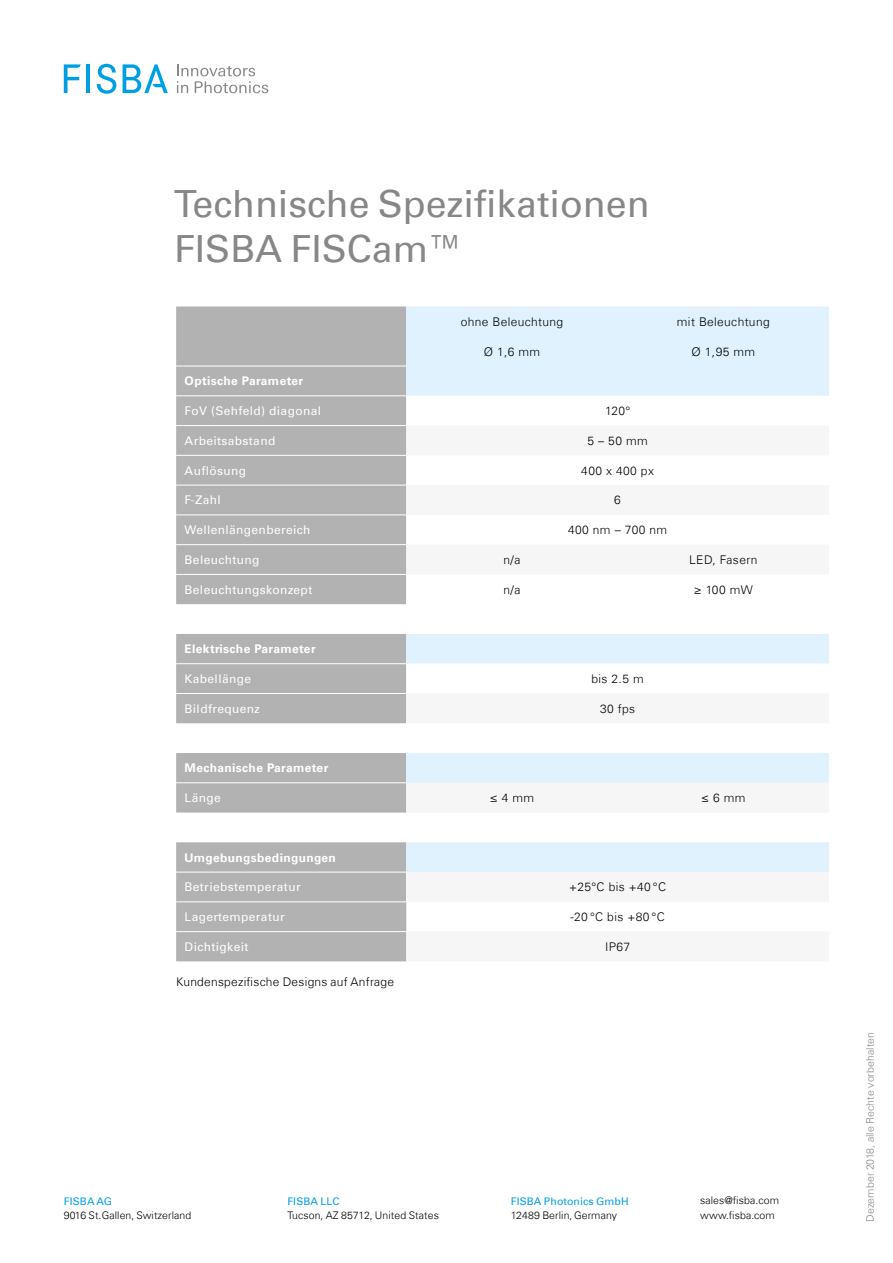
<style>
.page{position:relative;width:893px;height:1263px;background:#fff}
.page>*{position:absolute;margin:0;border:0;box-sizing:border-box;transform-origin:0 0}
.t1{font:37.5px/45px "Univers Com 55 Roman";color:#878787}
.t2{font:300 12px "Univers Com 45";letter-spacing:.03em;color:#000}
.t3{font:12px "Univers Com 55 Roman";letter-spacing:.03em;color:#fff}
.t4{font:700 12px "Univers Com 65";letter-spacing:.03em;color:#fff}
.t5{font:300 10.5px/14.4px "Univers Com 45";letter-spacing:.01em;color:#000}
.t6{font:300 10.5px "Univers Com 45";letter-spacing:.01em;color:#878787}
.t7{font:10.5px "Univers Com 55 Roman";letter-spacing:.01em;color:#009fe3}
</style>
<div class="page">
<svg style="left:176px;top:306px;width:230px;height:655px;background:#bebdbd"></svg>
<div style="left:406px;top:306px;width:423px;height:90px;background:#dff2fd"></div>
<svg style="left:406px;top:426px;width:423px;height:535px"></svg>
<div style="left:406px;top:872px;width:423px;height:30px;background:#f6f6f6"></div>
<hr style="left:176px;top:366px;width:230px;height:1px;background:#fff">
<hr style="left:176px;top:396px;width:230px;height:1px;background:#fff">
<hr style="left:176px;top:425px;width:230px;height:1px;background:#fff">
<hr style="left:176px;top:455px;width:230px;height:1px;background:#fff">
<hr style="left:176px;top:485px;width:230px;height:1px;background:#fff">
<hr style="left:176px;top:515px;width:230px;height:1px;background:#fff">
<hr style="left:176px;top:544px;width:230px;height:1px;background:#fff">
<hr style="left:176px;top:574px;width:230px;height:1px;background:#fff">
<hr style="left:176px;top:663px;width:230px;height:1px;background:#fff">
<hr style="left:176px;top:693px;width:230px;height:1px;background:#fff">
<hr style="left:176px;top:782px;width:230px;height:1px;background:#fff">
<hr style="left:176px;top:872px;width:230px;height:1px;background:#fff">
<hr style="left:176px;top:901px;width:230px;height:1px;background:#fff">
<hr style="left:176px;top:931px;width:230px;height:1px;background:#fff">
<svg style="left:177px;top:64px;width:91px;height:29px"></svg>
<hr style="left:86px;top:64px;width:4px;height:29px;background:#009fe3">
<svg style="left:64px;top:64px;width:17px;height:29px"></svg>
<svg style="left:97px;top:64px;width:19px;height:30px"></svg>
<svg style="left:123px;top:64px;width:45px;height:29px"></svg>
<h1 class="t1" style="left:174px;top:181px;width:477px">Technische Spezifikationen<br>FISBA FISCam™</h1>
<p class="t2" style="left:461px;top:314px;width:104px">ohne Beleuchtung</p>
<p class="t2" style="left:677px;top:314px;width:94px">mit Beleuchtung</p>
<p class="t2" style="left:484px;top:344px;width:58px">Ø 1,6 mm</p>
<p class="t2" style="left:691px;top:344px;width:65px">Ø 1,95 mm</p>
<p class="t4" style="left:185px;top:374px;width:120px">Optische Parameter</p>
<p class="t3" style="left:185px;top:403px;width:138px">FoV (Sehfeld) diagonal</p>
<p class="t2" style="left:605px;top:403px;width:27px">120°</p>
<p class="t3" style="left:185px;top:433px;width:92px">Arbeitsabstand</p>
<p class="t2" style="left:587px;top:433px;width:62px">5 – 50 mm</p>
<p class="t3" style="left:185px;top:463px;width:63px">Auflösung</p>
<p class="t2" style="left:581px;top:463px;width:74px">400 x 400 px</p>
<p class="t3" style="left:185px;top:493px;width:38px">F-Zahl</p>
<p class="t2" style="left:614px;top:493px;width:8px">6</p>
<p class="t3" style="left:185px;top:523px;width:127px">Wellenlängenbereich</p>
<p class="t2" style="left:568px;top:522px;width:101px">400 nm – 700 nm</p>
<p class="t3" style="left:185px;top:552px;width:76px">Beleuchtung</p>
<p class="t2" style="left:504px;top:552px;width:18px">n/a</p>
<p class="t2" style="left:689px;top:552px;width:70px">LED, Fasern</p>
<p class="t3" style="left:185px;top:582px;width:129px">Beleuchtungskonzept</p>
<p class="t2" style="left:504px;top:582px;width:18px">n/a</p>
<p class="t2" style="left:694px;top:582px;width:60px">≥ 100 mW</p>
<p class="t4" style="left:185px;top:642px;width:133px">Elektrische Parameter</p>
<p class="t3" style="left:185px;top:671px;width:68px">Kabellänge</p>
<p class="t2" style="left:591px;top:671px;width:54px">bis 2.5 m</p>
<p class="t3" style="left:185px;top:701px;width:77px">Bildfrequenz</p>
<p class="t2" style="left:600px;top:701px;width:37px">30 fps</p>
<p class="t4" style="left:185px;top:761px;width:145px">Mechanische Parameter</p>
<p class="t3" style="left:185px;top:790px;width:38px">Länge</p>
<p class="t2" style="left:490px;top:790px;width:46px">≤ 4 mm</p>
<p class="t2" style="left:701px;top:790px;width:46px">≤ 6 mm</p>
<p class="t4" style="left:185px;top:850px;width:153px">Umgebungsbedingungen</p>
<p class="t3" style="left:185px;top:880px;width:118px">Betriebstemperatur</p>
<p class="t2" style="left:569px;top:880px;width:99px">+25°C bis +40 °C</p>
<p class="t3" style="left:185px;top:909px;width:102px">Lagertemperatur</p>
<p class="t2" style="left:570px;top:909px;width:96px">-20 °C bis +80 °C</p>
<p class="t3" style="left:185px;top:939px;width:65px">Dichtigkeit</p>
<p class="t2" style="left:605px;top:939px;width:27px">IP67</p>
<p class="t2" style="left:176px;top:974px;width:219px">Kundenspezifische Designs auf Anfrage</p>
<p class="t7" style="left:64px;top:1195px;width:50px">FISBA AG</p>
<p class="t5" style="left:64px;top:1208px;width:129px">9016 St.Gallen, Switzerland</p>
<p class="t7" style="left:287px;top:1195px;width:54px">FISBA LLC</p>
<p class="t5" style="left:287px;top:1208px;width:153px">Tucson, AZ 85712, United States</p>
<p class="t7" style="left:511px;top:1195px;width:119px">FISBA Photonics GmbH</p>
<p class="t5" style="left:511px;top:1208px;width:108px">12489 Berlin, Germany</p>
<p class="t5" style="left:700px;top:1193px;width:81px">sales@fisba.com www.fisba.com</p>
<p class="t6" style="left:863px;top:1222px;width:192px;rotate:-90deg">Dezember 2018, alle Rechte vorbehalten</p>
</div>
